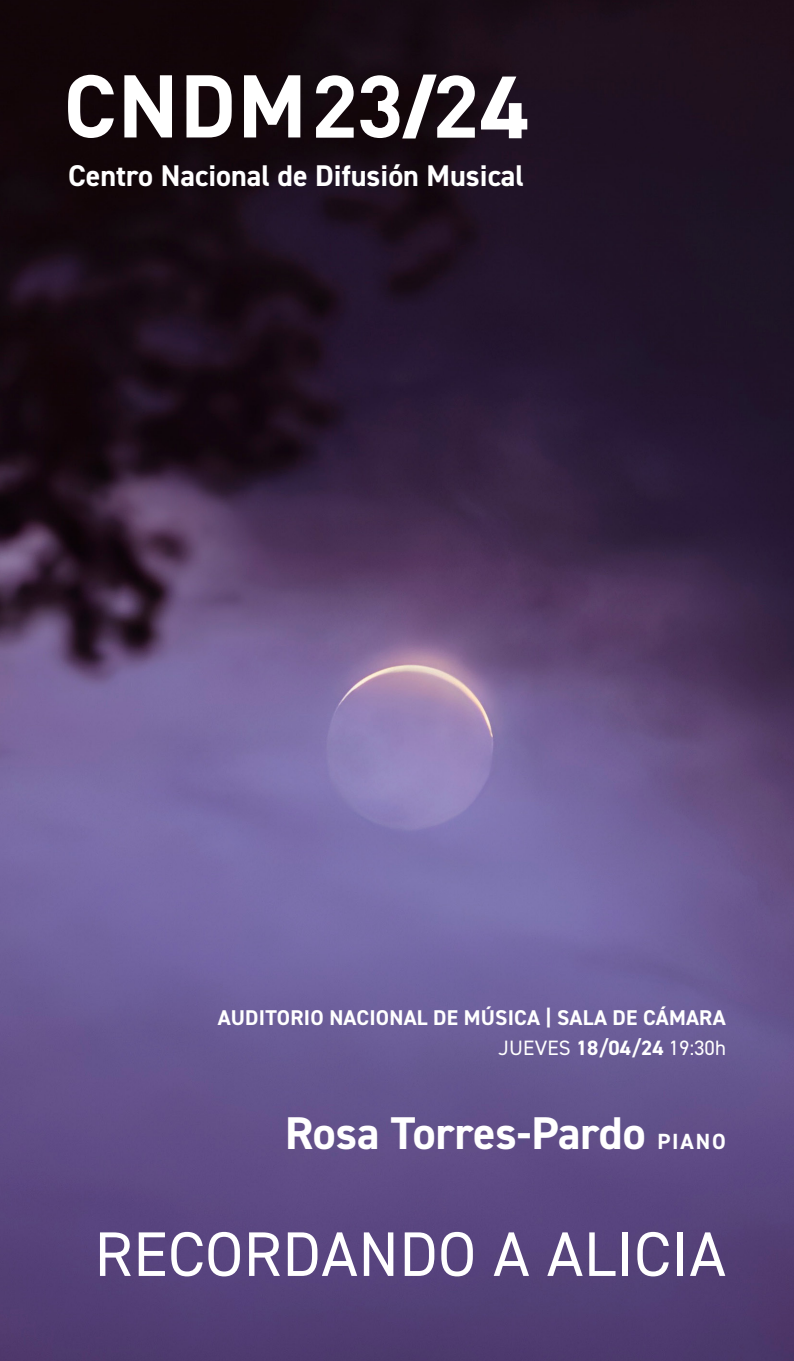
<style>
.page{position:relative;width:794px;height:1361px;background:#fff}
.page>*{position:absolute;margin:0;border:0;box-sizing:border-box;transform-origin:0 0}
.t1{font:63px "DIN2014";letter-spacing:.01em;color:#fff}
.t2{font:700 46px "DIN2014";color:#fff}
.t3{font:700 30px "DIN2014";color:#fff}
.t4{font:700 21.4px "DIN2014";letter-spacing:.01em;color:#fff}
.t5{font:20.8px "DIN2014";letter-spacing:.01em;color:#fff}
.s1{font-weight:700}
.s2{font-size:22px}
</style>
<div class="page">
<img style="left:0;top:0;width:794px;height:1361px">
<svg style="left:68px;top:75px;width:46px;height:63px"></svg>
<svg style="left:124px;top:75px;width:48px;height:62px"></svg>
<svg style="left:186px;top:75px;width:46px;height:62px"></svg>
<svg style="left:244px;top:75px;width:56px;height:62px"></svg>
<svg style="left:316px;top:75px;width:38px;height:63px"></svg>
<svg style="left:360px;top:75px;width:115px;height:63px"></svg>
<svg style="left:481px;top:77px;width:46px;height:61px"></svg>
<h3 class="t3" style="left:68px;top:156px;width:457px">Centro Nacional de Difusión Musical</h3>
<p class="t4" style="left:218px;top:1003px;width:509px">AUDITORIO NACIONAL DE MÚSICA | SALA DE CÁMARA</p>
<p class="t5" style="left:498px;top:1035px;width:229px">JUEVES <span class="s1">18/04/24</span> 19:30h</p>
<h2 class="t2" style="left:285px;top:1102px;width:442px">Rosa Torres-Pardo <span class="s2">PIANO</span></h2>
<h1 class="t1" style="left:95px;top:1215px;width:633px">RECORDANDO A ALICIA</h1>
</div>
